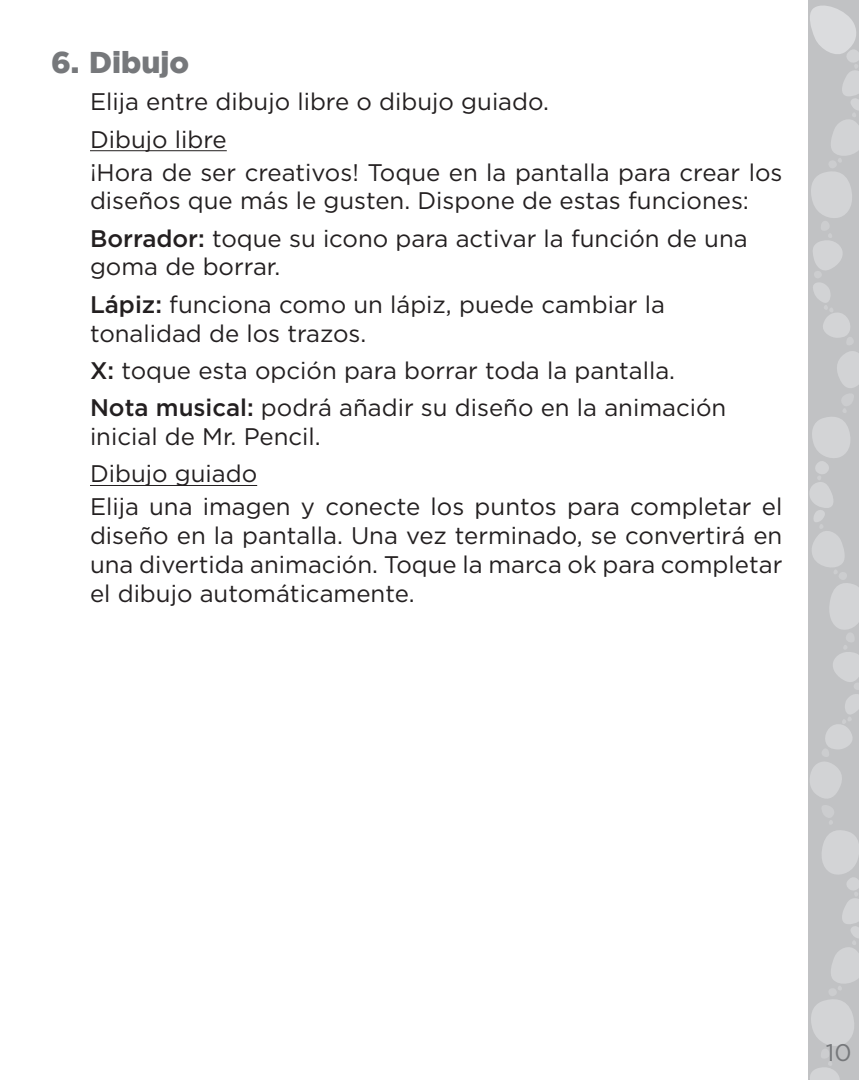
<style>
.page{position:relative;width:859px;height:1080px;background:#fff}
.page>*{position:absolute;margin:0;border:0;box-sizing:border-box;transform-origin:0 0}
.LF_Title_01{font:900 30px "Gotham";color:#76787b}
.LF_Text_01{font:24px/28.8px "Gotham HTF";color:#231f20}
.t1{font:24px "Gotham";color:#76787b}
.s1{font-weight:500}
</style>
<div class="page">
<svg style="left:808px;top:0;width:51px;height:1080px;background:#c7c8ca"></svg>
<hr style="left:90px;top:150px;width:137px;height:1px;background:#231f20">
<hr style="left:90px;top:485px;width:167px;height:1px;background:#231f20">
<p class="LF_Title_01" style="left:51px;top:45px;width:140px">6. Dibujo</p>
<p class="LF_Text_01" style="left:90px;top:87px;width:460px">Elija entre dibujo libre o dibujo guiado.</p>
<p class="LF_Text_01" style="left:90px;top:124px;width:138px">Dibujo libre</p>
<p class="LF_Text_01" style="left:90px;top:157px;width:694px">¡Hora de ser creativos! Toque en la pantalla para crear los diseños que más le gusten. Dispone de estas funciones:</p>
<p class="LF_Text_01" style="left:90px;top:223px;width:659px"><span class="s1">Borrador:</span> toque su icono para activar la función de una goma de borrar.</p>
<p class="LF_Text_01" style="left:90px;top:290px;width:576px"><span class="s1">Lápiz:</span> funciona como un lápiz, puede cambiar la tonalidad de los trazos.</p>
<p class="LF_Text_01" style="left:90px;top:356px;width:587px"><span class="s1">X:</span> toque esta opción para borrar toda la pantalla.</p>
<p class="LF_Text_01" style="left:90px;top:393px;width:638px"><span class="s1">Nota musical:</span> podrá añadir su diseño en la animación inicial de Mr. Pencil.</p>
<p class="LF_Text_01" style="left:90px;top:459px;width:169px">Dibujo guiado</p>
<p class="LF_Text_01" style="left:90px;top:492px;width:694px;text-align:justify">Elija una imagen y conecte los puntos para completar el diseño en la pantalla. Una vez terminado, se convertirá en una divertida animación. Toque la marca ok para completar el dibujo automáticamente.</p>
<p class="t1" style="left:826px;top:1039px;width:27px">10</p>
</div>
